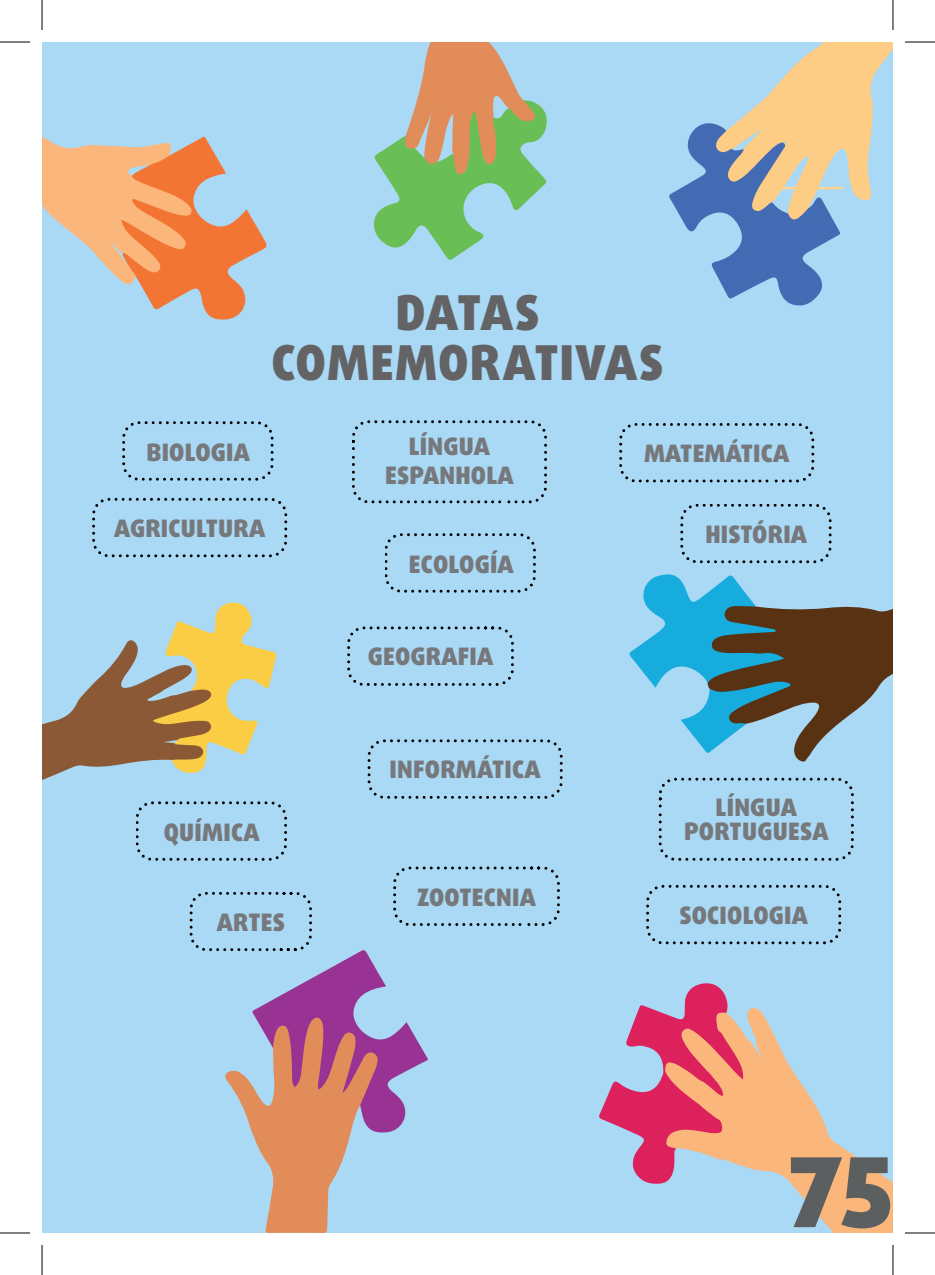
<style>
.page{position:relative;width:935px;height:1275px;background:#fff}
.page>*{position:absolute;margin:0;border:0;box-sizing:border-box;transform-origin:0 0}
.t1{font:900 100px "Daxline Pro";color:#5b5f60}
.t2{font:900 48px/50px "Daxline Pro";letter-spacing:.02em;color:#636366;text-align:center}
.t3{font:900 24px/29.4px "Daxline Pro";letter-spacing:.01em;color:#76787b;text-align:center}
</style>
<div class="page">
<div style="left:42px;top:42px;width:850px;height:1191px;background:#a9d9f4"></div>
<svg style="left:123px;top:422px;width:150px;height:58px"></svg>
<svg style="left:385px;top:534px;width:151px;height:58px"></svg>
<svg style="left:680px;top:504px;width:151px;height:59px"></svg>
<svg style="left:136px;top:802px;width:151px;height:58px"></svg>
<svg style="left:92px;top:498px;width:195px;height:59px"></svg>
<svg style="left:619px;top:423px;width:195px;height:59px"></svg>
<svg style="left:646px;top:885px;width:195px;height:59px"></svg>
<svg style="left:367px;top:739px;width:195px;height:59px"></svg>
<svg style="left:347px;top:626px;width:167px;height:60px"></svg>
<svg style="left:352px;top:420px;width:195px;height:83px"></svg>
<svg style="left:658px;top:777px;width:195px;height:83px"></svg>
<svg style="left:743px;top:1008px;width:149px;height:225px"></svg>
<svg style="left:669px;top:42px;width:223px;height:264px"></svg>
<svg style="left:374px;top:42px;width:173px;height:218px"></svg>
<svg style="left:42px;top:602px;width:235px;height:178px"></svg>
<svg style="left:42px;top:136px;width:225px;height:184px"></svg>
<svg style="left:190px;top:866px;width:370px;height:367px"></svg>
<svg style="left:599px;top:983px;width:144px;height:201px"></svg>
<svg style="left:629px;top:574px;width:263px;height:188px"></svg>
<hr style="left:0;top:42px;width:30px;height:1px;background:#000">
<hr style="left:904px;top:42px;width:30px;height:1px;background:#000">
<hr style="left:0;top:1232px;width:30px;height:1px;background:#000">
<hr style="left:904px;top:1232px;width:30px;height:1px;background:#000">
<hr style="left:42px;top:0;width:1px;height:30px;background:#000">
<hr style="left:42px;top:1245px;width:1px;height:30px;background:#000">
<hr style="left:892px;top:0;width:1px;height:30px;background:#000">
<hr style="left:892px;top:1245px;width:1px;height:30px;background:#000">
<p class="t3" style="left:146px;top:437px;width:105px">BIOLOGIA</p>
<h2 class="t2" style="left:271px;top:288px;width:393px">DATAS<br>COMEMORATIVAS</h2>
<p class="t3" style="left:385px;top:432px;width:130px">LÍNGUA<br>ESPANHOLA</p>
<p class="t3" style="left:644px;top:439px;width:147px">MATEMÁTICA</p>
<p class="t3" style="left:114px;top:514px;width:153px">AGRICULTURA</p>
<p class="t3" style="left:164px;top:817px;width:97px">QUÍMICA</p>
<p class="t3" style="left:217px;top:907px;width:70px">ARTES</p>
<p class="t3" style="left:409px;top:549px;width:106px">ECOLOGÍA</p>
<p class="t3" style="left:368px;top:642px;width:127px">GEOGRAFIA</p>
<p class="t3" style="left:389px;top:755px;width:153px">INFORMÁTICA</p>
<p class="t3" style="left:417px;top:882px;width:120px">ZOOTECNIA</p>
<p class="t3" style="left:705px;top:520px;width:103px">HISTÓRIA</p>
<p class="t3" style="left:684px;top:796px;width:146px;line-height:24px">LÍNGUA<br>PORTUGUESA</p>
<p class="t3" style="left:679px;top:901px;width:130px">SOCIOLOGIA</p>
<h1 class="t1" style="left:788px;top:1108px;width:106px">75</h1>
</div>
